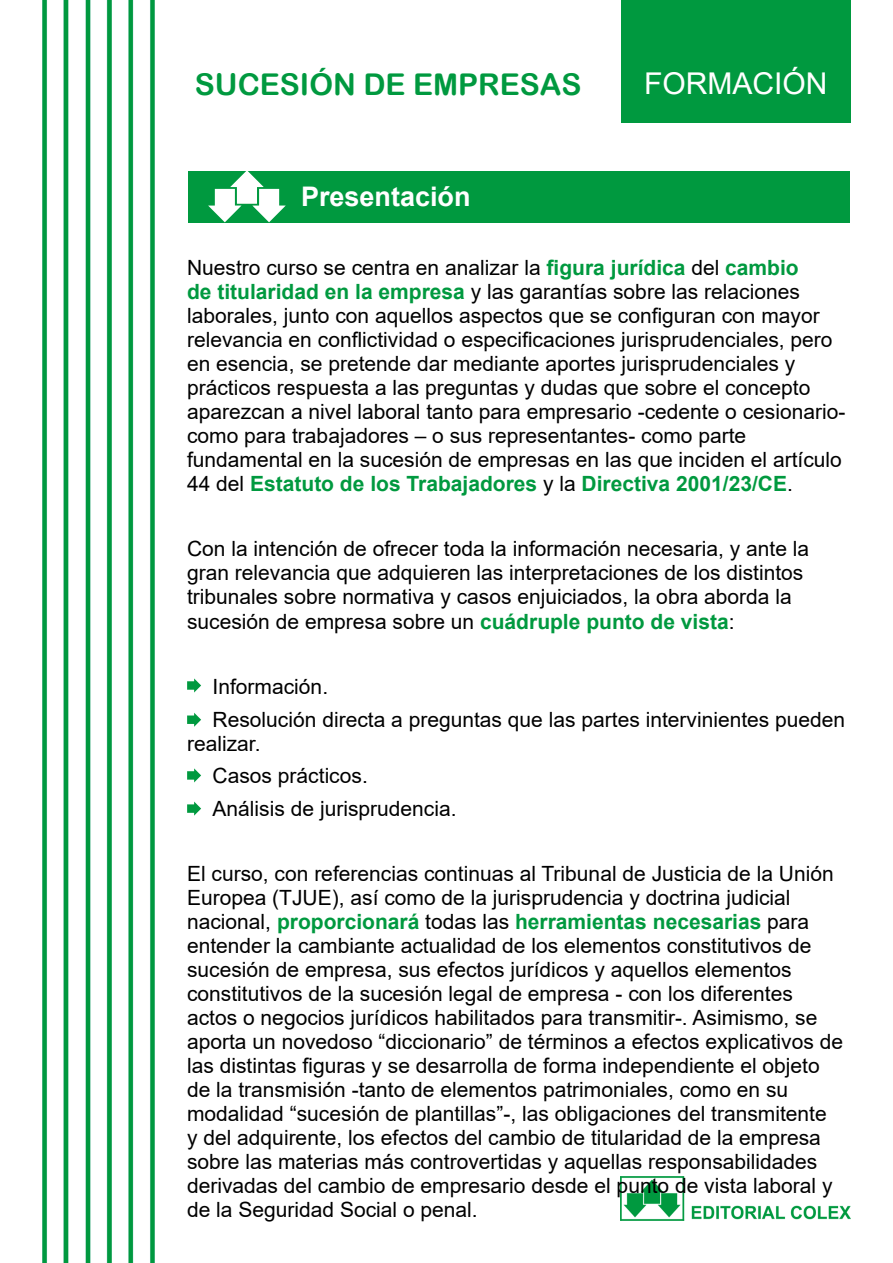
<style>
.page{position:relative;width:893px;height:1263px;background:#fff}
.page>*{position:absolute;margin:0;border:0;box-sizing:border-box;transform-origin:0 0}
.t1{font:30px "Arial Rounded MT Bold";color:#00993f}
.t2{font:30px "Arial";color:#fff}
.t3{font:700 27px "Arial";color:#fff}
.t4{font:21px/24px "Arial";color:#000}
.s1{font-weight:700;color:#00993f}
</style>
<div class="page">
<div style="left:621px;top:0;width:229px;height:123px;background:#00993f"></div>
<img style="left:620px;top:1176px;width:230px;height:44px">
<img style="left:43px;top:0;width:112px;height:1263px">
<div style="left:188px;top:171px;width:662px;height:51px;background:#00993f"></div>
<svg style="left:208px;top:171px;width:78px;height:51px"></svg>
<svg style="left:187px;top:678px;width:14px;height:15px"></svg>
<svg style="left:187px;top:713px;width:14px;height:14px"></svg>
<svg style="left:187px;top:768px;width:14px;height:15px"></svg>
<svg style="left:187px;top:801px;width:14px;height:15px"></svg>
<h1 class="t1" style="left:195px;top:67px;width:388px">SUCESIÓN DE EMPRESAS</h1>
<h1 class="t2" style="left:644px;top:63px;width:185px">FORMACIÓN</h1>
<p class="t3" style="left:301px;top:177px;width:171px">Presentación</p>
<p class="t4" style="left:187px;top:255px;width:660px">Nuestro curso se centra en analizar la <span class="s1">figura jurídica</span> del <span class="s1">cambio<br>de titularidad en la empresa</span> y las garantías sobre las relaciones laborales, junto con aquellos aspectos que se configuran con mayor relevancia en conflictividad o especificaciones jurisprudenciales, pero en esencia, se pretende dar mediante aportes jurisprudenciales y prácticos respuesta a las preguntas y dudas que sobre el concepto aparezcan a nivel laboral tanto para empresario -cedente o cesionario&shy;como para trabajadores – o sus representantes- como parte fundamental en la sucesión de empresas en las que inciden el artículo 44 del <span class="s1">Estatuto de los Trabajadores</span> y la <span class="s1">Directiva 2001/23/CE</span>.</p>
<p class="t4" style="left:187px;top:536px;width:624px;line-height:24.5px">Con la intención de ofrecer toda la información necesaria, y ante la gran relevancia que adquieren las interpretaciones de los distintos tribunales sobre normativa y casos enjuiciados, la obra aborda la sucesión de empresa sobre un <span class="s1">cuádruple punto de vista</span>:</p>
<p class="t4" style="left:213px;top:670px;width:634px;line-height:32.5px">Información.<br>Resolución directa a preguntas que las partes intervinientes pueden</p>
<p class="t4" style="left:213px;top:727px;width:245px;line-height:32.5px;text-indent:-26px">realizar.<br>Casos prácticos.<br>Análisis de jurisprudencia.</p>
<p class="t4" style="left:187px;top:861px;width:657px">El curso, con referencias continuas al Tribunal de Justicia de la Unión Europea (TJUE), así como de la jurisprudencia y doctrina judicial nacional, <span class="s1">proporcionará</span> todas las <span class="s1">herramientas necesarias</span> para entender la cambiante actualidad de los elementos constitutivos de sucesión de empresa, sus efectos jurídicos y aquellos elementos constitutivos de la sucesión legal de empresa - con los diferentes actos o negocios jurídicos habilitados para transmitir-. Asimismo, se aporta un novedoso “diccionario” de términos a efectos explicativos de las distintas figuras y se desarrolla de forma independiente el objeto de la transmisión -tanto de elementos patrimoniales, como en su modalidad “sucesión de plantillas”-, las obligaciones del transmitente<br>y del adquirente, los efectos del cambio de titularidad de la empresa sobre las materias más controvertidas y aquellas responsabilidades derivadas del cambio de empresario desde el punto de vista laboral y de la Seguridad Social o penal.</p>
</div>
